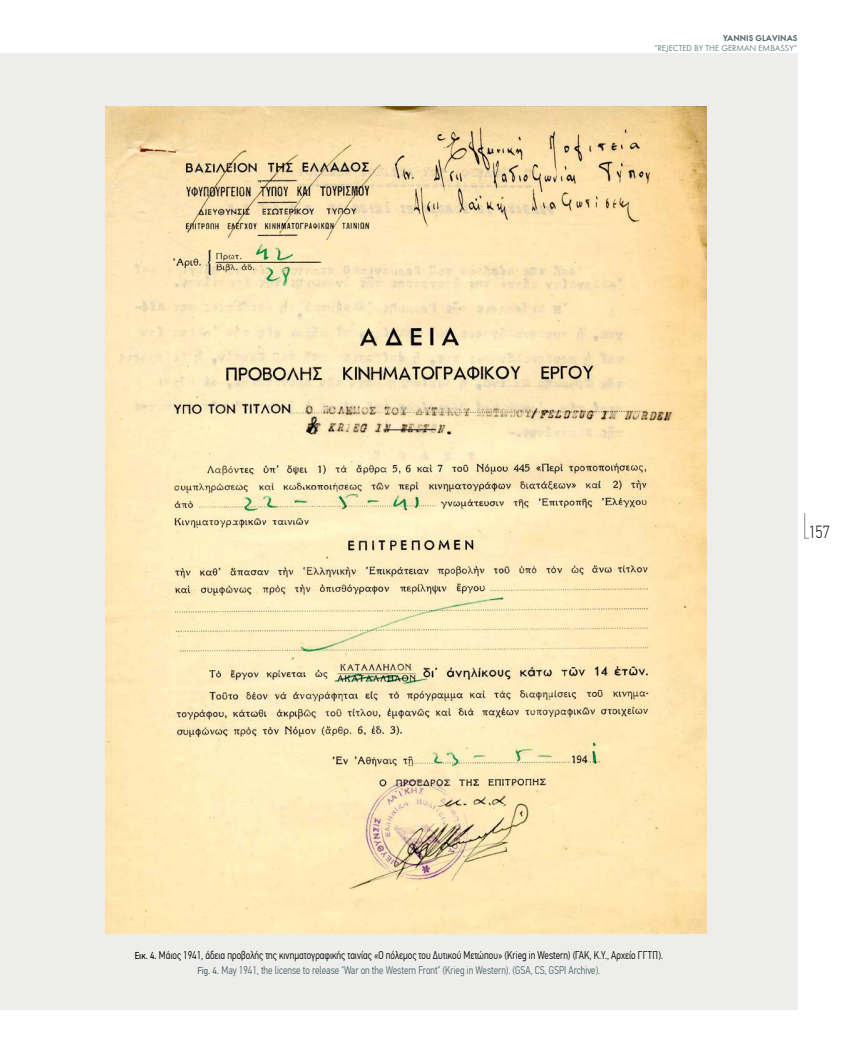
<style>
.page{position:relative;width:851px;height:1063px;background:#fff}
.page>*{position:absolute;margin:0;border:0;box-sizing:border-box;transform-origin:0 0}
.t1{font:100 17.5px "PF Din Text Cond Pro";color:#000}
.t2{font:300 11.25px/15px "PF Din Text Cond Pro";color:#000;text-align:center;scale:.94 1}
.t3{font:300 8.75px "Futura Greek";color:#50656b}
.t4{font:600 8.75px "Futura Greek";color:#50656b}
.s1{font-weight:400;font-size:10px}
.s2{font-weight:400;font-size:10px;color:#50656b}
.s3{color:#50656b}
</style>
<div class="page">
<div style="left:0;top:53px;width:797px;height:957px;background:#edeeec"></div>
<img style="left:106px;top:106px;width:600px;height:828px">
<svg style="left:804px;top:513px;width:5px;height:26px"></svg>
<p class="t4" style="left:723px;top:33px;width:76px">YANNIS GLAVINAS</p>
<p class="t3" style="left:654px;top:44px;width:144px">“REJECTED BY THE GERMAN EMBASSY”</p>
<h1 class="t1" style="left:808px;top:522px;width:23px">157</h1>
<p class="t2" style="left:135px;top:948px;width:563px"><span class="s1">Εικ. 4.</span> Μάιος 1941, άδεια προβολής της κινηματογραφικής ταινίας «Ο πόλεμος του Δυτικού Μετώπου» (Krieg in Western) (ΓΑΚ, Κ.Υ., Αρχείο ΓΓΤΠ).<br><span class="s2">Fig. 4.</span> <span class="s3">May 1941, the license to release "War on the Western Front" (Krieg in Western). (GSA, CS, GSPI Archive).</span></p>
</div>
